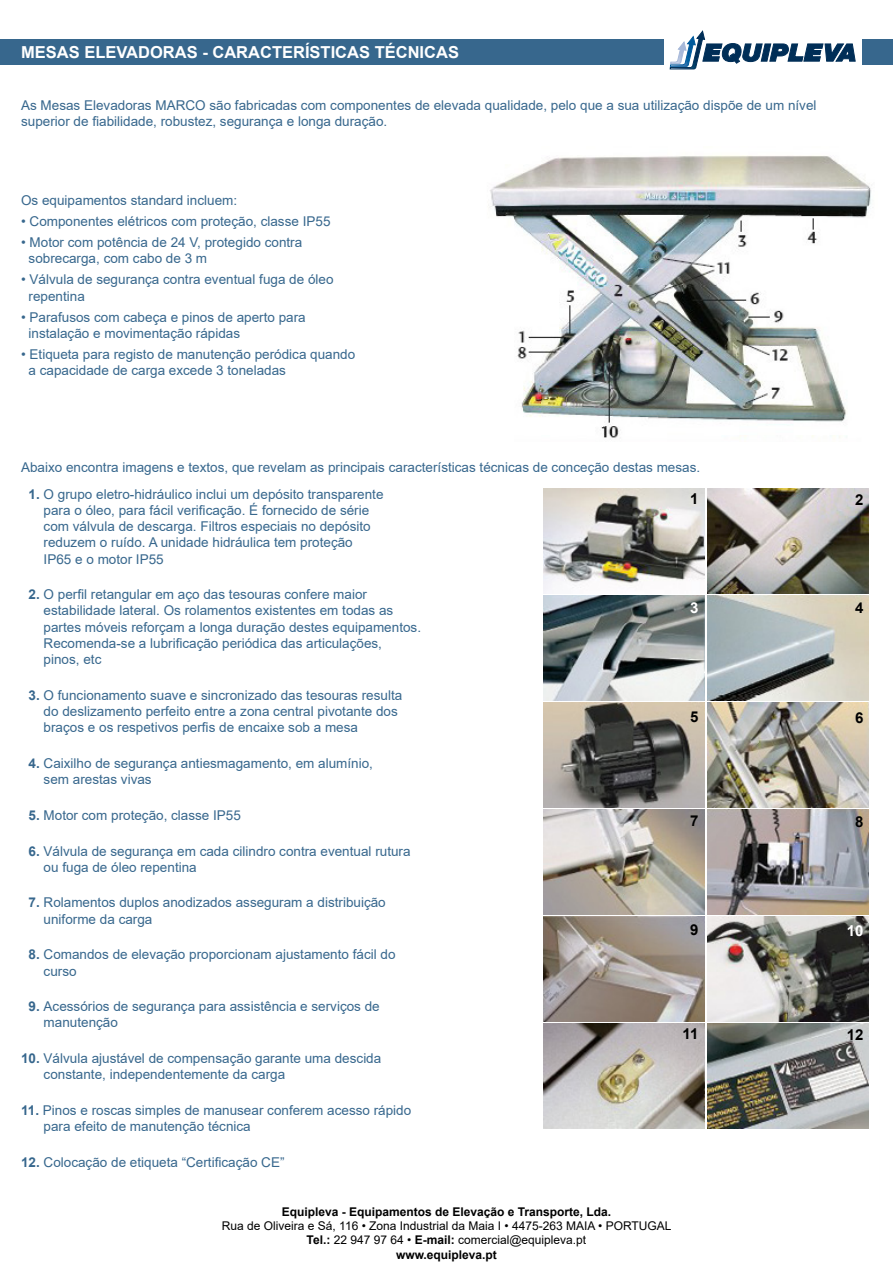
<style>
.page{position:relative;width:893px;height:1263px;background:#fff}
.page>*{position:absolute;margin:0;border:0;box-sizing:border-box;transform-origin:0 0}
.t1{font:700 16.5px "Arial";color:#fff}
.t2{font:700 15px "Arial";color:#000}
.t3{font:700 15px "Arial";color:#fff}
.t4{font:13.5px/16.2px "Arial";color:#37678d}
.t5{font:12px/14.4px "Arial";color:#000;text-align:center}
.t6{font:700 12px "Arial";color:#000}
.s1{font-weight:700}
</style>
<div class="page">
<div style="left:0;top:39px;width:663px;height:26px;background:#37678d"></div>
<div style="left:862px;top:39px;width:31px;height:26px;background:#37678d"></div>
<svg style="left:670px;top:31px;width:186px;height:38px"></svg>
<img style="left:543px;top:489px;width:161px;height:104px">
<img style="left:707px;top:489px;width:161px;height:104px">
<img style="left:543px;top:596px;width:161px;height:104px">
<img style="left:707px;top:596px;width:161px;height:104px">
<img style="left:543px;top:703px;width:161px;height:104px">
<img style="left:707px;top:703px;width:161px;height:104px">
<img style="left:543px;top:810px;width:161px;height:104px">
<img style="left:707px;top:810px;width:161px;height:104px">
<img style="left:543px;top:917px;width:161px;height:104px">
<img style="left:707px;top:917px;width:161px;height:104px">
<img style="left:543px;top:1024px;width:161px;height:104px">
<img style="left:707px;top:1024px;width:161px;height:104px">
<img style="left:488px;top:155px;width:383px;height:283px">
<div style="left:468px;top:273px;width:25px;height:58px;background:#fff"></div>
<p class="t1" style="left:21px;top:41px;width:439px">MESAS ELEVADORAS - CARACTERÍSTICAS TÉCNICAS</p>
<p class="t4" style="left:21px;top:97px;width:797px">As Mesas Elevadoras MARCO são fabricadas com componentes de elevada qualidade, pelo que a sua utilização dispõe de um nível superior de fiabilidade, robustez, segurança e longa duração.</p>
<p class="t4" style="left:21px;top:192px;width:218px">Os equipamentos standard incluem:</p>
<p class="t4" style="left:21px;top:213px;width:311px">• Componentes elétricos com proteção, classe IP55</p>
<p class="t4" style="left:29px;top:234px;width:275px;text-indent:-8px">• Motor com potência de 24 V, protegido contra sobrecarga, com cabo de 3 m</p>
<p class="t4" style="left:29px;top:271px;width:306px;text-indent:-8px">• Válvula de segurança contra eventual fuga de óleo repentina</p>
<p class="t4" style="left:29px;top:309px;width:279px;text-indent:-8px">• Parafusos com cabeça e pinos de aperto para instalação e movimentação rápidas</p>
<p class="t4" style="left:29px;top:346px;width:328px;text-indent:-8px">• Etiqueta para registo de manutenção peródica quando a capacidade de carga excede 3 toneladas</p>
<p class="t4" style="left:21px;top:459px;width:681px">Abaixo encontra imagens e textos, que revelam as principais características técnicas de conceção destas mesas.</p>
<p class="t4" style="left:44px;top:486px;width:341px;text-indent:-15px"><span class="s1">1.</span> O grupo eletro-hidráulico inclui um depósito transparente para o óleo, para fácil verificação. É fornecido de série com válvula de descarga. Filtros especiais no depósito reduzem o ruído. A unidade hidráulica tem proteção IP65 e o motor IP55</p>
<p class="t4" style="left:44px;top:586px;width:379px;text-indent:-15px"><span class="s1">2.</span> O perfil retangular em aço das tesouras confere maior estabilidade lateral. Os rolamentos existentes em todas as partes móveis reforçam a longa duração destes equipamentos.<br>Recomenda-se a lubrificação periódica das articulações, pinos, etc</p>
<p class="t4" style="left:44px;top:687px;width:360px;text-indent:-15px"><span class="s1">3.</span> O funcionamento suave e sincronizado das tesouras resulta do deslizamento perfeito entre a zona central pivotante dos braços e os respetivos perfis de encaixe sob a mesa</p>
<p class="t4" style="left:44px;top:755px;width:331px;text-indent:-15px"><span class="s1">4.</span> Caixilho de segurança antiesmagamento, em alumínio, sem arestas vivas</p>
<p class="t4" style="left:29px;top:807px;width:214px"><span class="s1">5.</span> Motor com proteção, classe IP55</p>
<p class="t4" style="left:44px;top:842px;width:368px;text-indent:-15px"><span class="s1">6.</span> Válvula de segurança em cada cilindro contra eventual rutura ou fuga de óleo repentina</p>
<p class="t4" style="left:44px;top:894px;width:344px;text-indent:-15px"><span class="s1">7.</span> Rolamentos duplos anodizados asseguram a distribuição uniforme da carga</p>
<p class="t4" style="left:44px;top:946px;width:353px;text-indent:-15px"><span class="s1">8.</span> Comandos de elevação proporcionam ajustamento fácil do curso</p>
<p class="t4" style="left:44px;top:998px;width:338px;text-indent:-15px"><span class="s1">9.</span> Acessórios de segurança para assistência e serviços de manutenção</p>
<p class="t4" style="left:44px;top:1050px;width:339px;text-indent:-23px"><span class="s1">10.</span> Válvula ajustável de compensação garante uma descida constante, independentemente da carga</p>
<p class="t4" style="left:44px;top:1102px;width:369px;text-indent:-23px"><span class="s1">11.</span> Pinos e roscas simples de manusear conferem acesso rápido para efeito de manutenção técnica</p>
<p class="t4" style="left:21px;top:1154px;width:265px"><span class="s1">12.</span> Colocação de etiqueta “Certificação CE”</p>
<p class="t2" style="left:690px;top:488px;width:10px">1</p>
<p class="t2" style="left:855px;top:489px;width:10px">2</p>
<p class="t3" style="left:690px;top:597px;width:10px">3</p>
<p class="t2" style="left:855px;top:597px;width:10px">4</p>
<p class="t2" style="left:690px;top:706px;width:10px">5</p>
<p class="t2" style="left:855px;top:707px;width:10px">6</p>
<p class="t2" style="left:690px;top:810px;width:10px">7</p>
<p class="t2" style="left:855px;top:811px;width:10px">8</p>
<p class="t2" style="left:690px;top:919px;width:10px">9</p>
<p class="t3" style="left:847px;top:920px;width:18px">10</p>
<p class="t2" style="left:683px;top:1023px;width:17px">11</p>
<p class="t2" style="left:847px;top:1024px;width:18px">12</p>
<p class="t6" style="left:282px;top:1203px;width:331px">Equipleva - Equipamentos de Elevação e Transporte, Lda.</p>
<p class="t5" style="left:222px;top:1218px;width:451px">Rua de Oliveira e Sá, 116 • Zona Industrial da Maia I • 4475-263 MAIA • PORTUGAL<br><span class="s1">Tel.:</span> 22 947 97 64 • <span class="s1">E-mail:</span> comercial@equipleva.pt<br><span class="s1">www.equipleva.pt</span></p>
</div>
